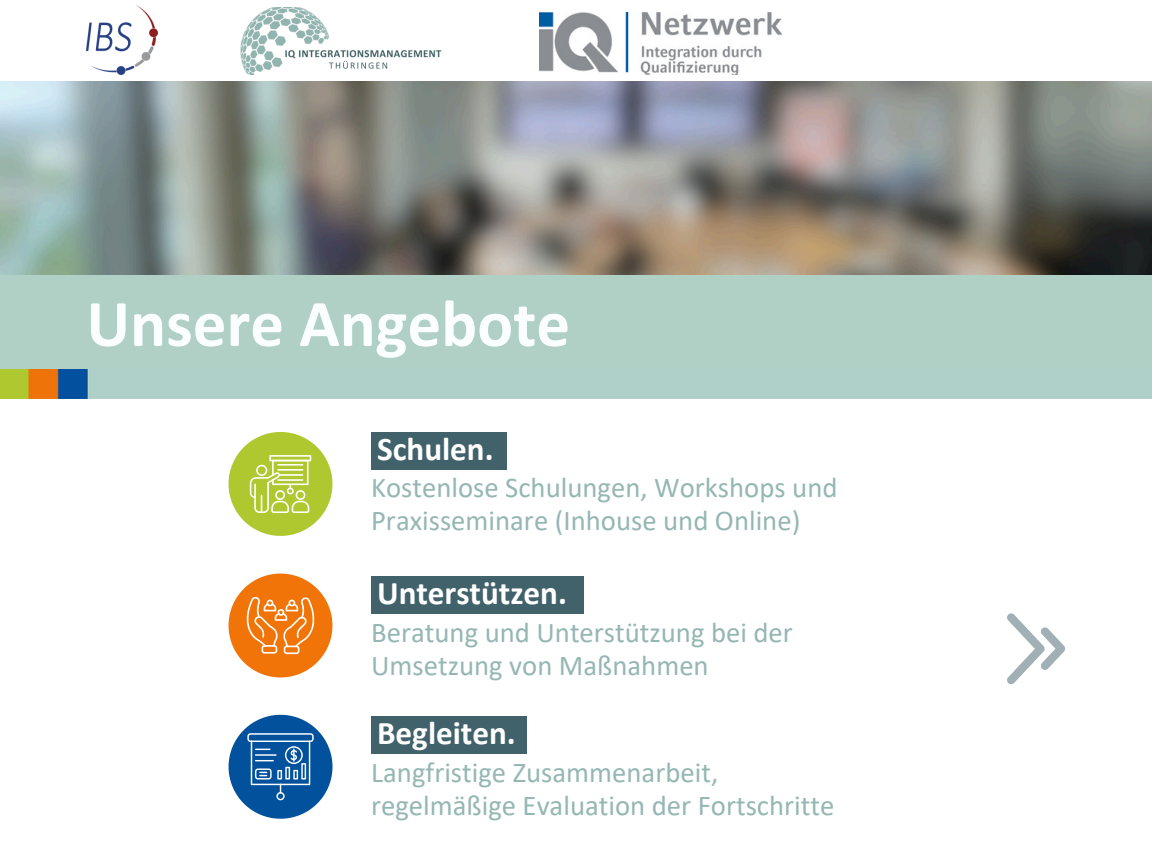
<style>
.page{position:relative;width:1152px;height:864px;background:#fff}
.page>*{position:absolute;margin:0;border:0;box-sizing:border-box;transform-origin:0 0}
.t1{font:700 67.05px "Calibri";color:#fafeff}
.t2{font:700 33.15px "Calibri";color:#fff}
.t3{font:28.8px/33.2px "Calibri";color:#95b7b3}
</style>
<div class="page">
<img style="left:0;top:81px;width:1152px;height:194px">
<div style="left:0;top:275px;width:1152px;height:124px;background:#b0d0c5"></div>
<img style="left:0;top:370px;width:88px;height:29px">
<svg style="left:229px;top:432px;width:103px;height:104px"></svg>
<hr style="left:277px;top:464px;width:26px;height:2px;background:#fff">
<hr style="left:277px;top:469px;width:26px;height:2px;background:#fff">
<hr style="left:278px;top:474px;width:25px;height:2px;background:#fff">
<hr style="left:277px;top:479px;width:26px;height:2px;background:#fff">
<svg style="left:229px;top:574px;width:103px;height:103px"></svg>
<svg style="left:229px;top:715px;width:103px;height:103px"></svg>
<div style="left:371px;top:432px;width:136px;height:37px;background:#41626a"></div>
<div style="left:371px;top:576px;width:213px;height:38px;background:#41626a"></div>
<div style="left:371px;top:717px;width:155px;height:37px;background:#41626a"></div>
<svg style="left:1007px;top:613px;width:58px;height:71px"></svg>
<img style="left:240px;top:7px;width:202px;height:68px">
<img style="left:540px;top:13px;width:241px;height:62px">
<img style="left:86px;top:6px;width:71px;height:68px">
<p class="t1" style="left:86px;top:296px;width:485px">Unsere Angebote</p>
<p class="t2" style="left:377px;top:435px;width:118px">Schulen.</p>
<h2 class="t3" style="left:371px;top:474px;width:468px">Kostenlose Schulungen, Workshops und<br>Praxisseminare (Inhouse und Online)</h2>
<p class="t2" style="left:377px;top:580px;width:191px">Unterstützen.</p>
<h2 class="t3" style="left:371px;top:618px;width:423px">Beratung und Unterstützung bei der<br>Umsetzung von Maßnahmen</h2>
<p class="t2" style="left:377px;top:719px;width:140px">Begleiten.</p>
<p class="t3" style="left:371px;top:758px;width:465px">Langfristige Zusammenarbeit, regelmäßige Evaluation der Fortschritte</p>
</div>
